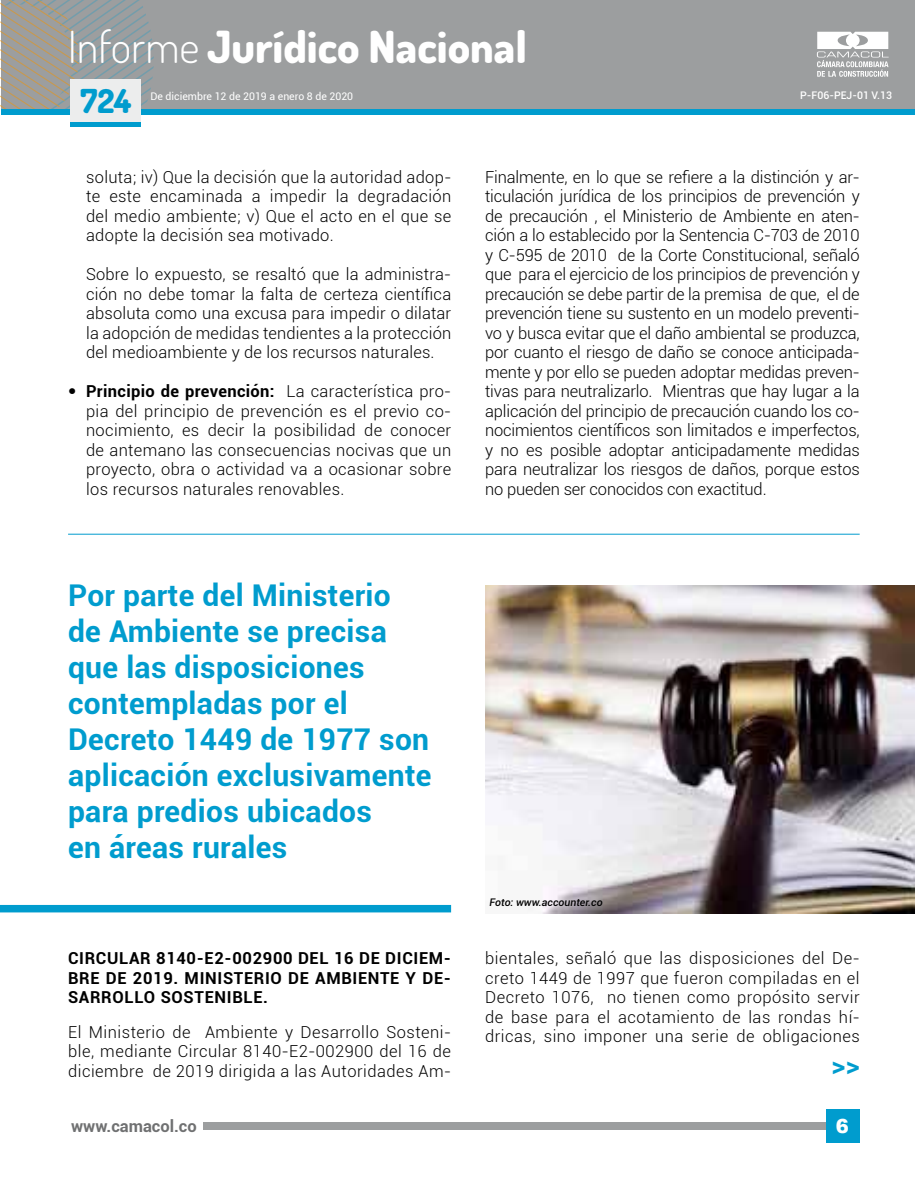
<style>
.page{position:relative;width:915px;height:1191px;background:#fff}
.page>*{position:absolute;margin:0;border:0;box-sizing:border-box;transform-origin:0 0}
.t1{font:800 44.25px "Dosis";color:#fff}
.t2{font:800 33px "Dosis";color:#009cce}
.t3{font:700 30px/36px "Roboto";letter-spacing:.01em;color:#009cce}
.t4{font:700 27px "Roboto";color:#009cce}
.t5{font:900 19.5px "Roboto";color:#fff}
.t6{font:900 19.5px "Arial";color:#fff}
.t7{font:300 16.5px/19.5px "Roboto";letter-spacing:.02em;color:#000;text-align:justify}
.t8{font:700 16.5px/19.5px "Roboto";letter-spacing:.04em;color:#000;text-align:justify}
.t9{font:700 16.5px "Roboto";color:#707172}
.t10{font:10.5px "Roboto";color:#fff}
.t11{font:italic 500 10.5px "Roboto";color:#000}
.t12{font:500 10.5px "Roboto";color:#fff}
.s1{font-weight:300}
.s2{font-family:"Helvetica Neue LT Std";font-weight:400;font-stretch:condensed}
.s3{font-weight:700}
</style>
<div class="page">
<div style="left:203px;top:1122px;width:655px;height:7px;background:#9c9e9f"></div>
<div style="left:825px;top:1109px;width:33px;height:34px;background:#009cce"></div>
<div style="left:1px;top:0;width:913px;height:108px;background:#9c9e9f"></div>
<div style="left:1px;top:109px;width:913px;height:5px;background:#009cce"></div>
<svg style="left:1px;top:0;width:158px;height:109px"></svg>
<svg style="left:817px;top:32px;width:71px;height:45px"></svg>
<div style="left:70px;top:122px;width:70px;height:5px;background:#009cce"></div>
<div style="left:70px;top:79px;width:70px;height:43px;background:#eceded"></div>
<hr style="left:68px;top:534px;width:791px;height:1px;background:#009cce">
<img style="left:485px;top:586px;width:429px;height:327px">
<div style="left:0;top:905px;width:451px;height:7px;background:#009cce"></div>
<h1 class="t1" style="left:68px;top:18px;width:460px"><span class="s1">Informe</span> Jurídico Nacional</h1>
<h2 class="t2" style="left:80px;top:80px;width:52px">724</h2>
<p class="t10" style="left:150px;top:89px;width:204px">De diciembre 12 de 2019 a enero 8 de 2020</p>
<p class="t12" style="left:800px;top:87px;width:93px">P-F06-PEJ-01 V.13</p>
<p class="t7" style="left:86px;top:166px;width:366px">soluta; iv) Que la decisión que la autoridad adop&shy;te este encaminada a impedir la degradación del medio ambiente; v) Que el acto en el que se adopte la decisión sea motivado.</p>
<p class="t7" style="left:86px;top:264px;width:366px">Sobre lo expuesto, se resaltó que la administra&shy;ción no debe tomar la falta de certeza científica absoluta como una excusa para impedir o dilatar la adopción de medidas tendientes a la protección del medioambiente y de los recursos naturales.</p>
<p class="t7" style="left:86px;top:381px;width:366px;text-indent:-18px"><span class="s2">•</span> <span class="s3">Principio de prevención:</span> La característica pro&shy;pia del principio de prevención es el previo co&shy;nocimiento, es decir la posibilidad de conocer de antemano las consecuencias nocivas que un proyecto, obra o actividad va a ocasionar sobre los recursos naturales renovables.</p>
<h3 class="t3" style="left:68px;top:576px;width:365px">Por parte del Ministerio<br>de Ambiente se precisa que las disposiciones contempladas por el<br>Decreto 1449 de 1977 son aplicación exclusivamente para predios ubicados<br>en áreas rurales</h3>
<p class="t8" style="left:68px;top:947px;width:384px">Circular 8140-E2-002900 del 16 de diciem&shy;bre de 2019. Mi nisterio de Ambiente y De&shy;sarrollo Sostenible.</p>
<p class="t7" style="left:68px;top:1021px;width:384px">El Ministerio de Ambiente y Desarrollo Sosteni&shy;ble, mediante Circular 8140-E2-002900 del 16 de diciembre de 2019 dirigida a las Autoridades Am-</p>
<p class="t7" style="left:485px;top:166px;width:376px">Finalmente, en lo que se refiere a la distinción y ar&shy;ticulación jurídica de los principios de prevención y de precaución , el Ministerio de Ambiente en aten&shy;ción a lo establecido por la Sentencia C-703 de 2010 y C-595 de 2010 de la Corte Constitucional, señaló que para el ejercicio de los principios de prevención y precaución se debe partir de la premisa de que, el de prevención tiene su sustento en un modelo preventi&shy;vo y busca evitar que el daño ambiental se produzca, por cuanto el riesgo de daño se conoce anticipada&shy;mente y por ello se pueden adoptar medidas preven&shy;tivas para neutralizarlo. Mientras que hay lugar a la aplicación del principio de precaución cuando los co&shy;nocimientos científicos son limitados e imperfectos, y no es posible adoptar anticipadamente medidas para neutralizar los riesgos de daños, porque estos no pueden ser conocidos con exactitud.</p>
<p class="t11" style="left:489px;top:894px;width:115px">Foto: www.accounter.co</p>
<p class="t7" style="left:485px;top:948px;width:376px">bientales, señaló que las disposiciones del De&shy;creto 1449 de 1997 que fueron compiladas en el Decreto 1076, no tienen como propósito servir de base para el acotamiento de las rondas hí&shy;dricas, sino imponer una serie de obligaciones</p>
<h3 class="t4" style="left:831px;top:1046px;width:30px">&gt;&gt;</h3>
<p class="t6" style="left:835px;top:1111px;width:15px">6</p>
<p class="t9" style="left:71px;top:1114px;width:127px">www.camacol.co</p>
<p class="t5" style="left:836px;top:1114px;width:13px">1</p>
</div>
